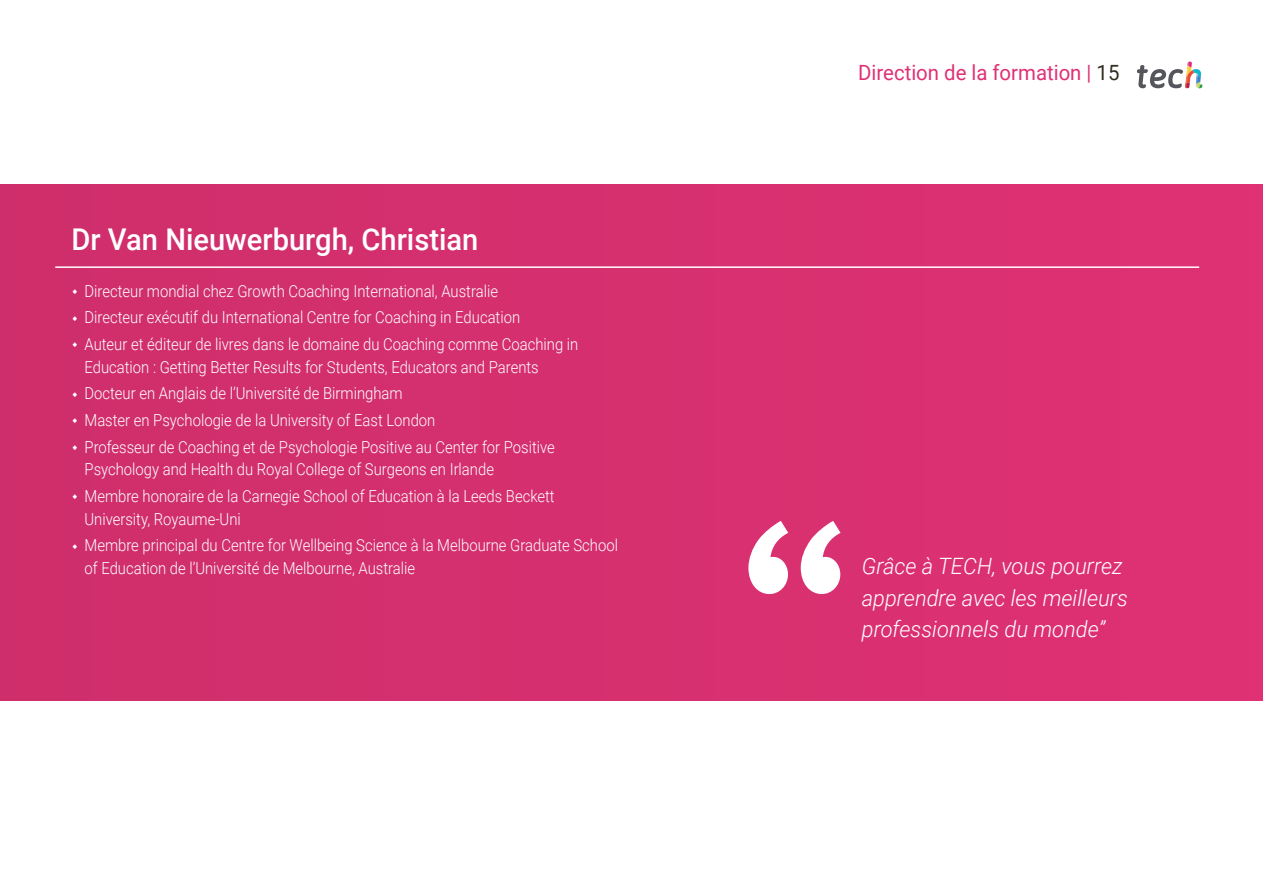
<style>
.page{position:relative;width:1263px;height:893px;background:#fff}
.page>*{position:absolute;margin:0;border:0;box-sizing:border-box;transform-origin:0 0}
.t1{font:500 30px "Roboto";color:#fff}
.t2{font:italic 300 22.5px/31.5px "Roboto";color:#fff}
.t3{font:21px "Roboto";color:#df3174}
.t4{font:300 16.5px/26.7px "Roboto";color:#fff;scale:.9 1}
.s1{color:#312e20}
</style>
<div class="page">
<div style="left:0;top:184px;width:1263px;height:516px;background:#d6306f"></div>
<svg style="left:748px;top:521px;width:92px;height:73px"></svg>
<hr style="left:55px;top:266px;width:1144px;height:2px;background:#fff">
<svg style="left:1137px;top:62px;width:65px;height:27px"></svg>
<h1 class="t1" style="left:71px;top:218px;width:408px">Dr Van Nieuwerburgh, Christian</h1>
<p class="t4" style="left:85px;top:277px;width:550px">Directeur mondial chez Growth Coaching International, Australie<br>Directeur exécutif du International Centre for Coaching in Education<br>Auteur et éditeur de livres dans le domaine du Coaching comme Coaching in</p>
<p class="t4" style="left:85px;top:353px;width:524px">Education : Getting Better Results for Students, Educators and Parents Docteur en Anglais de l’Université de Birmingham<br>Master en Psychologie de la University of East London<br>Professeur de Coaching et de Psychologie Positive au Center for Positive</p>
<p class="t4" style="left:85px;top:456px;width:524px">Psychology and Health du Royal College of Surgeons en Irlande<br>Membre honoraire de la Carnegie School of Education à la Leeds Beckett</p>
<p class="t4" style="left:85px;top:505px;width:594px">University, Royaume-Uni<br>Membre principal du Centre for Wellbeing Science à la Melbourne Graduate School</p>
<p class="t4" style="left:85px;top:554px;width:369px">of Education de l’Université de Melbourne, Australie</p>
<p class="t3" style="left:858px;top:57px;width:263px">Direction de la formation | <span class="s1">15</span></p>
<h2 class="t2" style="left:862px;top:550px;width:268px">Grâce à TECH, vous pourrez apprendre avec les meilleurs professionnels du monde”</h2>
</div>
